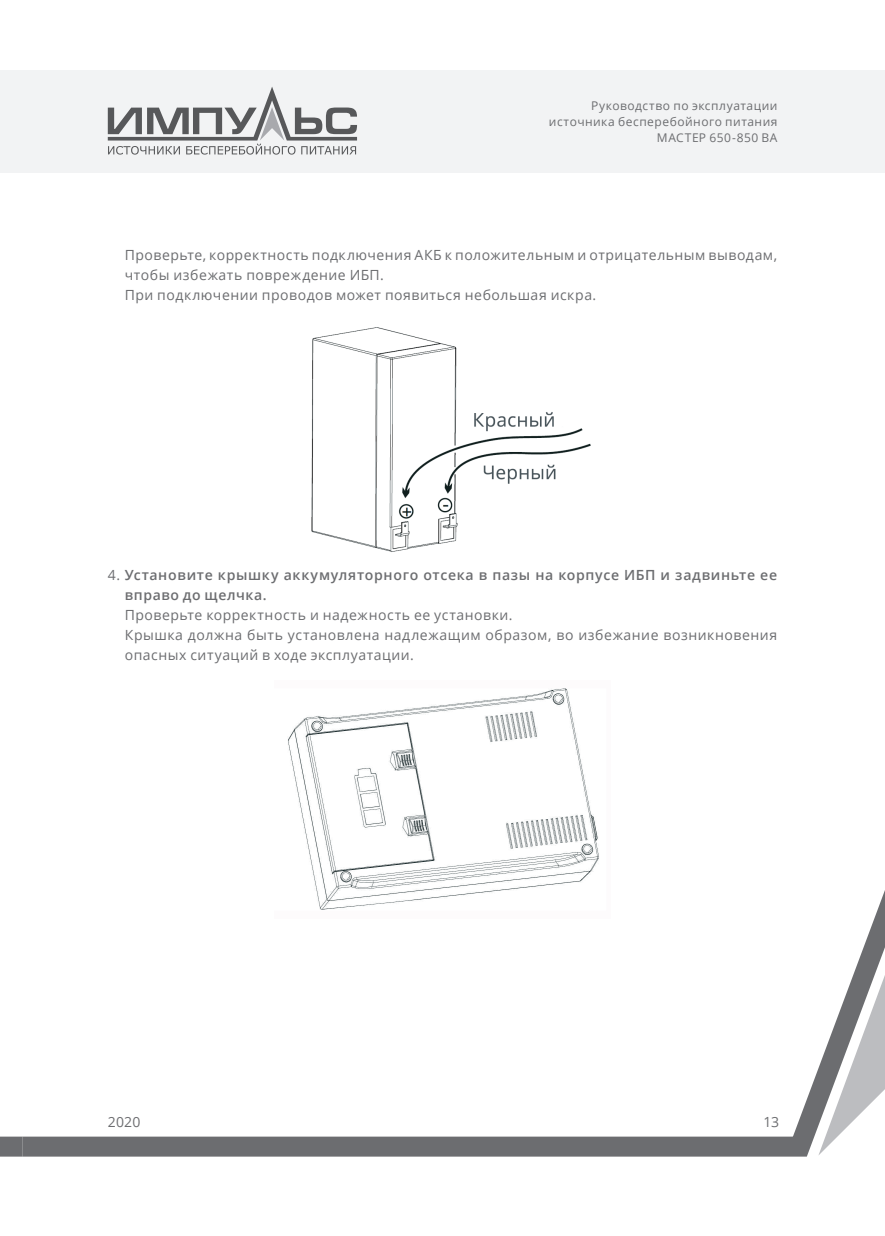
<style>
.page{position:relative;width:885px;height:1236px;background:#fff}
.page>*{position:absolute;margin:0;border:0;box-sizing:border-box;transform-origin:0 0}
.Простой_текст{font:14px/20px "Open Sans";letter-spacing:.035em;color:#6c6d70}
.t1{font:600 14px/20px "Open Sans";letter-spacing:.045em;color:#6c6d70}
.t2{font:12px/16px "Open Sans";letter-spacing:.04em;color:#6c6d70;text-align:right}
.s1{font-weight:400}
</style>
<div class="page">
<svg style="left:0;top:1136px;width:3px;height:21px"></svg>
<svg style="left:3px;top:893px;width:881px;height:264px"></svg>
<img style="left:311px;top:327px;width:280px;height:225px">
<img style="left:274px;top:688px;width:336px;height:230px">
<div style="left:0;top:71px;width:884px;height:102px;background:#f2f3f4"></div>
<svg style="left:108px;top:87px;width:249px;height:68px"></svg>
<p class="t2" style="left:549px;top:98px;width:230px">Руководство по эксплуатации источника бесперебойного питания<br>МАСТЕР 650-850 ВА</p>
<p class="Простой_текст" style="left:125px;top:245px;width:653px">Проверьте, корректность подключения АКБ к положительным и отрицательным выводам, чтобы избежать повреждение ИБП.</p>
<p class="Простой_текст" style="left:125px;top:285px;width:473px">При подключении проводов может появиться небольшая искра.</p>
<p class="t1" style="left:125px;top:565px;width:653px;text-indent:-17px"><span class="s1">4.</span> Установите крышку аккумуляторного отсека в пазы на корпусе ИБП и задвиньте ее вправо до щелчка.</p>
<p class="Простой_текст" style="left:125px;top:605px;width:389px">Проверьте корректность и надежность ее установки.</p>
<p class="Простой_текст" style="left:125px;top:625px;width:653px">Крышка должна быть установлена надлежащим образом, во избежание возникновения опасных ситуаций в ходе эксплуатации.</p>
<p class="Простой_текст" style="left:108px;top:1111px;width:34px">2020</p>
<p class="Простой_текст" style="left:763px;top:1111px;width:17px">13</p>
</div>
